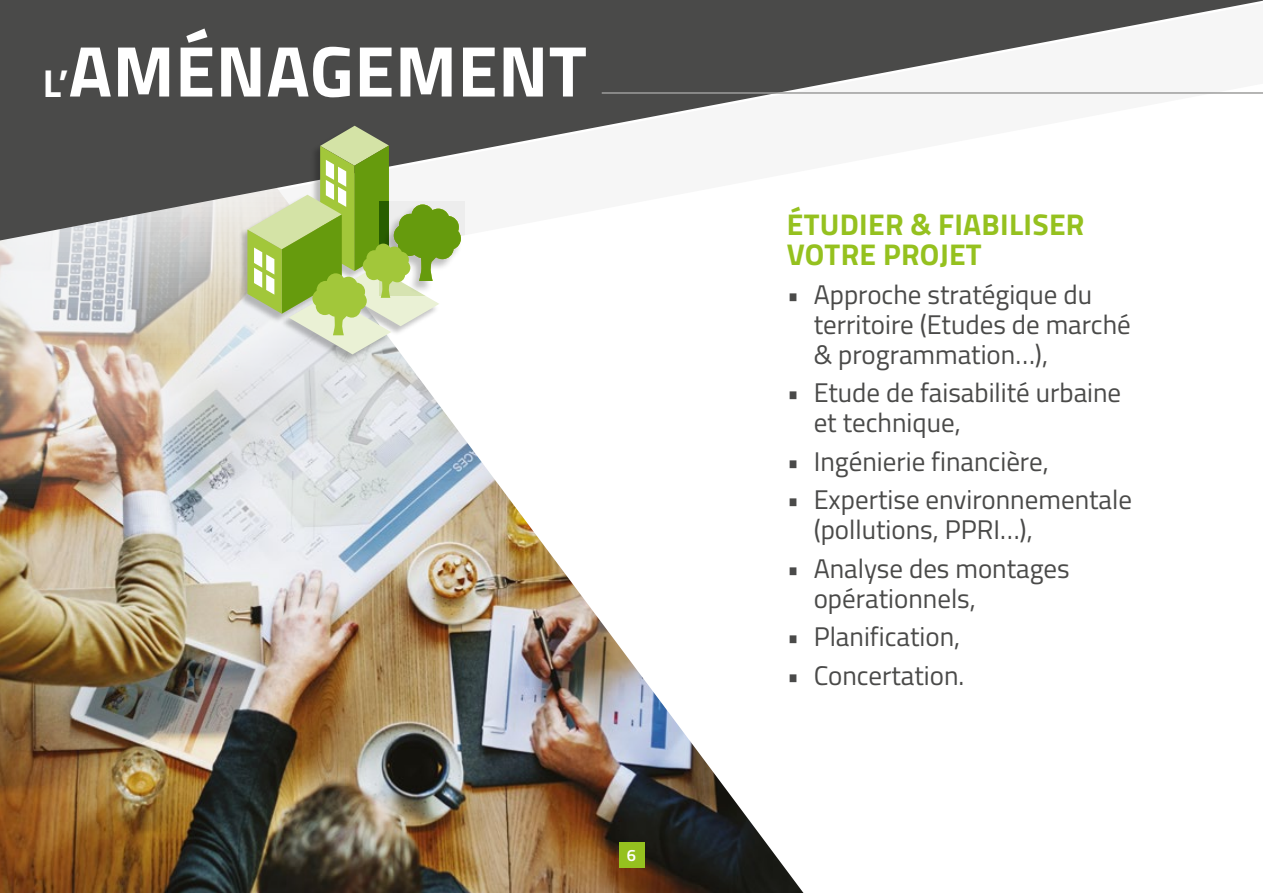
<style>
.page{position:relative;width:1263px;height:893px;background:#fff}
.page>*{position:absolute;margin:0;border:0;box-sizing:border-box;transform-origin:0 0}
.t1{font:700 72px "Titillium";letter-spacing:.01em;color:#fff}
.t2{font:700 30px/30px "Titillium";letter-spacing:.01em;color:#95c11f}
.t3{font:27px/30px "Titillium";color:#4a4a49}
.t4{font:600 16.5px "Titillium";color:#fff}
.s1{font-size:39px}
</style>
<div class="page">
<img style="left:0;top:240px;width:803px;height:653px">
<svg style="left:0;top:0;width:1263px;height:240px;fill:#4a4a49"></svg>
<hr style="left:602px;top:92px;width:661px;height:2px;background:#9d9d9c">
<img style="left:236px;top:192px;width:11px;height:133px">
<img style="left:278px;top:354px;width:116px;height:12px">
<img style="left:461px;top:201px;width:3px;height:94px">
<svg style="left:247px;top:126px;width:214px;height:228px"></svg>
<div style="left:619px;top:842px;width:25px;height:25px;background:#95c11f"></div>
<p class="t1" style="left:43px;top:16px;width:545px"><span class="s1">L’</span>AMÉNAGEMENT</p>
<p class="t4" style="left:627px;top:843px;width:11px">6</p>
<p class="t2" style="left:787px;top:208px;width:299px">ÉTUDIER &amp; FIABILISER<br>VOTRE PROJET</p>
<p class="t3" style="left:814px;top:278px;width:319px;text-indent:-27px">• Approche stratégique du territoire (Etudes de marché &amp; programmation…),</p>
<p class="t3" style="left:814px;top:376px;width:309px;text-indent:-27px">• Etude de faisabilité urbaine et technique,</p>
<p class="t3" style="left:787px;top:445px;width:263px">• Ingénierie financière,</p>
<p class="t3" style="left:814px;top:483px;width:320px;text-indent:-27px">• Expertise environnementale (pollutions, PPRI…),</p>
<p class="t3" style="left:814px;top:552px;width:258px;text-indent:-27px">• Analyse des montages opérationnels,</p>
<p class="t3" style="left:787px;top:620px;width:175px">• Planification,</p>
<p class="t3" style="left:787px;top:659px;width:179px">• Concertation.</p>
</div>
